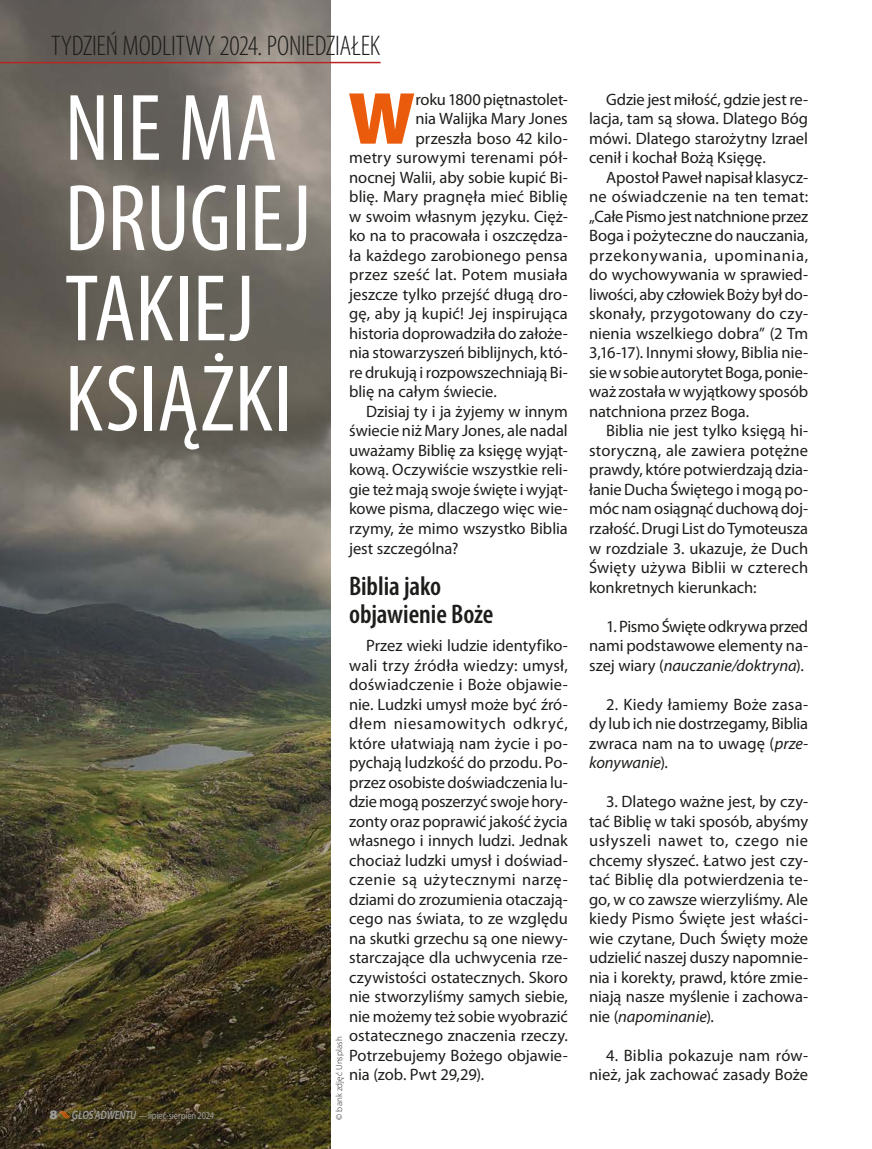
<style>
.page{position:relative;width:872px;height:1149px;background:#fff}
.page>*{position:absolute;margin:0;border:0;box-sizing:border-box;transform-origin:0 0}
._02__Tytuł_GAn_1{font:condensed 95.55px/90.2px "Myriad Pro";letter-spacing:-.005em;color:#fff}
._11__Inicjałowy_GAn{font:900 74.4px "Myriad Pro";color:#ea5b0b}
._71__pagina_lewa_GA{font:300 condensed 28.5px "Myriad Pro";letter-spacing:-.01em;color:#1d1d1b}
._04b__Śródtytuł_2_GA{font:600 condensed 27px/28.5px "Myriad Pro";letter-spacing:-.005em;color:#1d1d1b}
._01__tp_GAn{font:16.5px/19.5px "Myriad Pro";color:#1d1d1b;text-align:justify}
._11__Inicjałowy_GAn-2{font:16.5px "Myriad Pro";color:#1d1d1b}
.t1{font:10.5px "Myriad Pro";letter-spacing:-.005em;color:#9d9d9c;scale:.8 1}
._07__fotopodpis_GA{font:300 9px "Myriad Pro";letter-spacing:.01em;color:#1d1d1b}
.s1{font-weight:900;font-size:13.05px}
.s2{font-weight:600;font-style:italic;font-size:12px}
.s3{font-style:italic}
</style>
<div class="page">
<img style="left:0;top:0;width:330px;height:1148px">
<hr style="left:0;top:62px;width:380px;height:1px;background:#bb2420">
<svg style="left:59px;top:1111px;width:11px;height:5px"></svg>
<p class="_71__pagina_lewa_GA" style="left:51px;top:29px;width:331px">TYDZIEŃ MODLITWY 2024. PONIEDZIAŁEK</p>
<p class="_02__Tytuł_GAn_1" style="left:65px;top:82px;width:248px">NIE MA<br>DRUGIEJ<br>TAKIEJ<br>KSIĄŻKI</p>
<p class="_11__Inicjałowy_GAn" style="left:348px;top:69px;width:69px">W</p>
<p class="_11__Inicjałowy_GAn-2" style="left:415px;top:89px;width:154px">roku 1800 piętnastolet-</p>
<p class="_11__Inicjałowy_GAn-2" style="left:415px;top:108px;width:154px">nia Walijka Mary Jones</p>
<p class="_11__Inicjałowy_GAn-2" style="left:415px;top:128px;width:154px">przeszła boso 42 kilo-</p>
<p class="_11__Inicjałowy_GAn-2" style="left:349px;top:147px;width:220px">metry surowymi terenami pół-</p>
<p class="_11__Inicjałowy_GAn-2" style="left:349px;top:167px;width:220px">nocnej Walii, aby sobie kupić Bi-</p>
<p class="_11__Inicjałowy_GAn-2" style="left:349px;top:186px;width:220px">blię. Mary pragnęła mieć Biblię</p>
<p class="_11__Inicjałowy_GAn-2" style="left:349px;top:206px;width:220px">w swoim własnym języku. Cięż-</p>
<p class="_11__Inicjałowy_GAn-2" style="left:349px;top:225px;width:220px">ko na to pracowała i oszczędza-</p>
<p class="_11__Inicjałowy_GAn-2" style="left:349px;top:245px;width:220px">ła każdego zarobionego pensa</p>
<p class="_11__Inicjałowy_GAn-2" style="left:349px;top:264px;width:220px">przez sześć lat. Potem musiała</p>
<p class="_11__Inicjałowy_GAn-2" style="left:349px;top:284px;width:220px">jeszcze tylko przejść długą dro-</p>
<p class="_11__Inicjałowy_GAn-2" style="left:349px;top:303px;width:220px">gę, aby ją kupić! Jej inspirująca</p>
<p class="_11__Inicjałowy_GAn-2" style="left:349px;top:323px;width:220px">historia doprowadziła do założe-</p>
<p class="_11__Inicjałowy_GAn-2" style="left:349px;top:342px;width:220px">nia stowarzyszeń biblijnych, któ-</p>
<p class="_11__Inicjałowy_GAn-2" style="left:349px;top:362px;width:220px">re drukują i rozpowszechniają Bi-</p>
<p class="_11__Inicjałowy_GAn-2" style="left:349px;top:381px;width:149px">blię na całym świecie.</p>
<p class="_01__tp_GAn" style="left:349px;top:401px;width:220px;text-indent:17px">Dzisiaj ty i ja żyjemy w innym świecie niż Mary Jones, ale nadal uważamy Biblię za księgę wyjąt&shy;kową. Oczywiście wszystkie reli&shy;gie też mają swoje święte i wyjąt&shy;kowe pisma, dlaczego więc wie&shy;rzymy, że mimo wszystko Biblia jest szczególna?</p>
<p class="_04b__Śródtytuł_2_GA" style="left:349px;top:571px;width:146px">Biblia jako objawienie Boże</p>
<p class="_01__tp_GAn" style="left:349px;top:635px;width:220px;text-indent:17px">Przez wieki ludzie identyfiko&shy;wali trzy źródła wiedzy: umysł, doświadczenie i Boże objawie&shy;nie. Ludzki umysł może być źró&shy;dłem niesamowitych odkryć, które ułatwiają nam życie i po&shy;pychają ludzkość do przodu. Po&shy;przez osobiste doświadczenia lu&shy;dzie mogą poszerzyć swoje hory&shy;zonty oraz poprawić jakość życia własnego i innych ludzi. Jednak chociaż ludzki umysł i doświad&shy;czenie są użytecznymi narzę&shy;dziami do zrozumienia otaczają&shy;cego nas świata, to ze względu na skutki grzechu są one niewy&shy;starczające dla uchwycenia rze&shy;czywistości ostatecznych. Skoro nie stworzyliśmy samych siebie, nie możemy też sobie wyobrazić ostatecznego znaczenia rzeczy.<br>Potrzebujemy Bożego objawie&shy;nia (zob. Pwt 29,29).</p>
<p class="_07__fotopodpis_GA" style="left:334px;top:1119px;width:85px;rotate:-90deg">© bank zdjęć Unsplash</p>
<p class="t1" style="left:50px;top:1108px;width:207px"><span class="s1">8</span> <span class="s2">GŁOS ADWENTU</span> — lipiec-sierpień 2024</p>
<p class="_01__tp_GAn" style="left:589px;top:89px;width:221px;text-indent:17px">Gdzie jest miłość, gdzie jest re&shy;lacja, tam są słowa. Dlatego Bóg mówi. Dlatego starożytny Izrael cenił i kochał Bożą Księgę.</p>
<p class="_01__tp_GAn" style="left:589px;top:167px;width:220px;text-indent:17px">Apostoł Paweł napisał klasycz&shy;ne oświadczenie na ten temat: „Całe Pismo jest natchnione przez Boga i pożyteczne do nauczania, przekonywania, upominania, do wychowywania w sprawied&shy;liwości, aby człowiek Boży był do&shy;skonały, przygotowany do czy&shy;nienia wszelkiego dobra” (2 Tm 3,16-17). Innymi słowy, Biblia nie&shy;sie w sobie autorytet Boga, ponie&shy;waż została w wyjątkowy sposób natchniona przez Boga.</p>
<p class="_01__tp_GAn" style="left:589px;top:420px;width:221px;text-indent:17px">Biblia nie jest tylko księgą hi&shy;storyczną, ale zawiera potężne prawdy, które potwierdzają dzia&shy;łanie Ducha Świętego i mogą po&shy;móc nam osiągnąć duchową doj&shy;rzałość. Drugi List do Tymoteusza w rozdziale 3. ukazuje, że Duch Święty używa Biblii w czterech konkretnych kierunkach:</p>
<p class="_01__tp_GAn" style="left:589px;top:615px;width:220px;text-indent:17px">1. Pismo Święte odkrywa przed nami podstawowe elementy na&shy;szej wiary (<span class="s3">nauczanie/doktryna</span>).</p>
<p class="_01__tp_GAn" style="left:589px;top:693px;width:221px;text-indent:17px">2. Kiedy łamiemy Boże zasa&shy;dy lub ich nie dostrzegamy, Biblia zwraca nam na to uwagę (<span class="s3">prze&shy;konywanie</span>).</p>
<p class="_01__tp_GAn" style="left:589px;top:791px;width:220px;text-indent:17px">3. Dlatego ważne jest, by czy&shy;tać Biblię w taki sposób, abyśmy usłyszeli nawet to, czego nie chcemy słyszeć. Łatwo jest czy&shy;tać Biblię dla potwierdzenia te&shy;go, w co zawsze wierzyliśmy. Ale kiedy Pismo Święte jest właści&shy;wie czytane, Duch Święty może udzielić naszej duszy napomnie&shy;nia i korekty, prawd, które zmie&shy;niają nasze myślenie i zachowa&shy;nie (<span class="s3">napominanie</span>).</p>
<p class="_01__tp_GAn" style="left:589px;top:1044px;width:221px;text-align:right">4. Biblia pokazuje nam rów&shy;nież, jak zachować zasady Boże</p>
</div>
